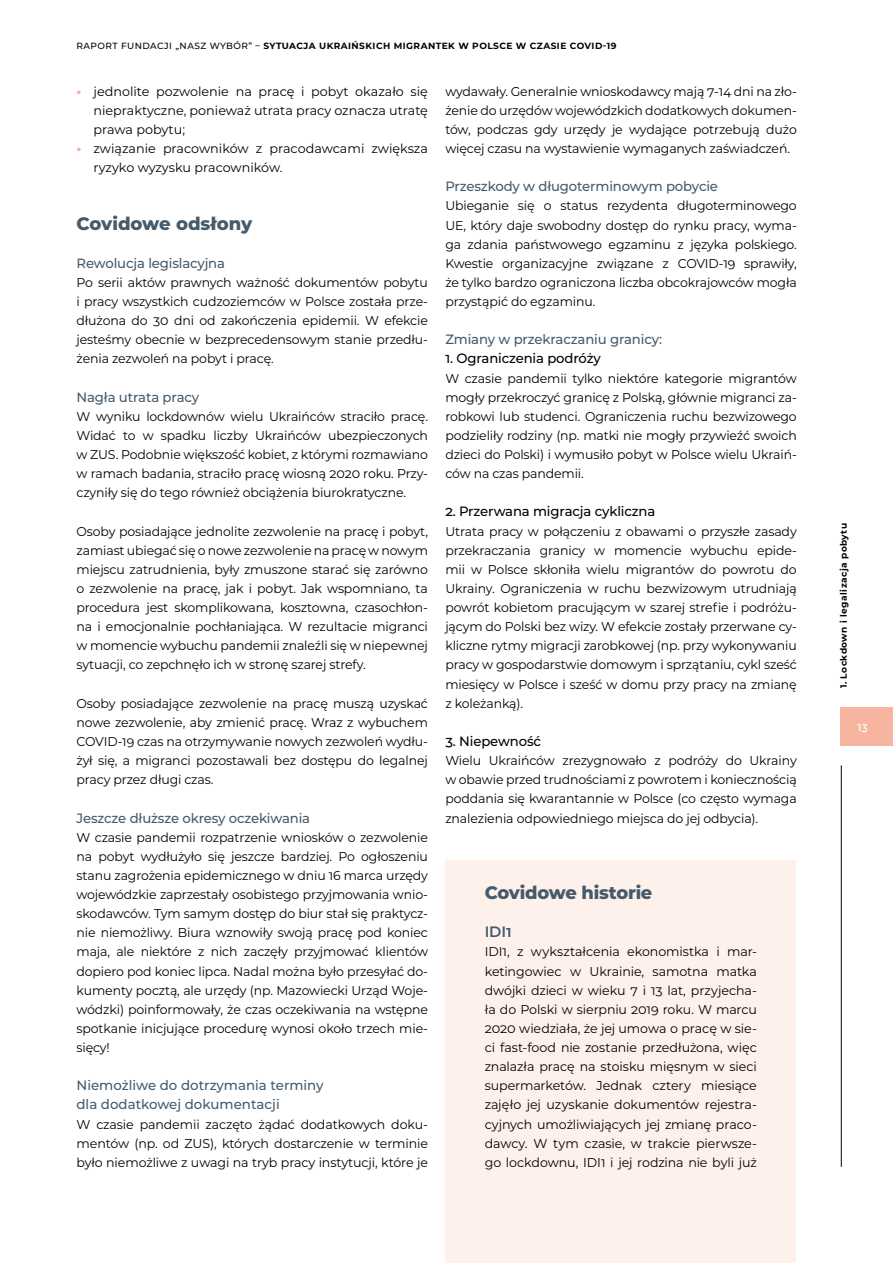
<style>
.page{position:relative;width:893px;height:1263px;background:#fff}
.page>*{position:absolute;margin:0;border:0;box-sizing:border-box;transform-origin:0 0}
.t1{font:800 18px "Montserrat";letter-spacing:-.01em;color:#455b6c}
.t2{font:600 15px "Montserrat";color:#455b6c}
.t3{font:500 13.5px/19.2px "Montserrat";letter-spacing:-.01em;color:#455b6c}
.t4{font:500 13.5px "Montserrat";letter-spacing:-.01em;color:#000}
.t5{font:12.75px/19.2px "Montserrat";letter-spacing:-.01em;color:#000;text-align:justify}
.t6{font:500 11.25px "Montserrat";color:#fff}
.t7{font:700 9px "Montserrat";letter-spacing:.05em;color:#000}
.s1{font-weight:500}
.s2{font-weight:800;color:#f7b49f}
</style>
<div class="page">
<div style="left:840px;top:708px;width:53px;height:38px;background:#f7b49f"></div>
<hr style="left:841px;top:765px;width:1px;height:402px;background:#000">
<div style="left:446px;top:861px;width:350px;height:402px;background:#fef1ec"></div>
<p class="t7" style="left:77px;top:39px;width:542px"><span class="s1">RAPORT FUNDACJI „NASZ WYBÓR” –</span> SYTUACJA UKRAIŃSKICH MIGRANTEK W POLSCE W CZASIE COVID-19</p>
<p class="t5" style="left:445px;top:81px;width:353px">wydawały. Generalnie wnioskodawcy mają 7-14 dni na zło&shy;żenie do urzędów wojewódzkich dodatkowych dokumen&shy;tów, podczas gdy urzędy je wydające potrzebują dużo więcej czasu na wystawienie wymaganych zaświadczeń.</p>
<p class="t3" style="left:445px;top:176px;width:274px">Przeszkody w długoterminowym pobycie</p>
<p class="t5" style="left:445px;top:196px;width:353px">Ubieganie się o status rezydenta długoterminowego UE, który daje swobodny dostęp do rynku pracy, wyma&shy;ga zdania państwowego egzaminu z języka polskiego.<br>Kwestie organizacyjne związane z COVID-19 sprawiły, że tylko bardzo ograniczona liczba obcokrajowców mogła przystąpić do egzaminu.</p>
<p class="t3" style="left:445px;top:329px;width:218px">Zmiany w przekraczaniu granicy:</p>
<p class="t4" style="left:445px;top:349px;width:157px">1. Ograniczenia podróży</p>
<p class="t5" style="left:445px;top:368px;width:353px">W czasie pandemii tylko niektóre kategorie migrantów mogły przekroczyć granicę z Polską, głównie migranci za&shy;robkowi lub studenci. Ograniczenia ruchu bezwizowego podzieliły rodziny (np. matki nie mogły przywieźć swoich dzieci do Polski) i wymusiło pobyt w Polsce wielu Ukraiń&shy;ców na czas pandemii.</p>
<p class="t4" style="left:445px;top:502px;width:212px">2. Przerwana migracja cykliczna</p>
<p class="t5" style="left:445px;top:521px;width:353px">Utrata pracy w połączeniu z obawami o przyszłe zasady przekraczania granicy w momencie wybuchu epide&shy;mii w Polsce skłoniła wielu migrantów do powrotu do Ukrainy. Ograniczenia w ruchu bezwizowym utrudniają powrót kobietom pracującym w szarej strefie i podróżu&shy;jącym do Polski bez wizy. W efekcie zostały przerwane cy&shy;kliczne rytmy migracji zarobkowej (np. przy wykonywaniu pracy w gospodarstwie domowym i sprzątaniu, cykl sześć miesięcy w Polsce i sześć w domu przy pracy na zmianę z koleżanką).</p>
<p class="t4" style="left:445px;top:732px;width:97px">3. Niepewność</p>
<p class="t5" style="left:445px;top:750px;width:353px">Wielu Ukraińców zrezygnowało z podróży do Ukrainy w obawie przed trudnościami z powrotem i koniecznością poddania się kwarantannie w Polsce (co często wymaga znalezienia odpowiedniego miejsca do jej odbycia).</p>
<p class="t5" style="left:94px;top:81px;width:336px;text-indent:-17px"><span class="s2">•</span> jednolite pozwolenie na pracę i pobyt okazało się niepraktyczne, ponieważ utrata pracy oznacza utratę prawa pobytu;</p>
<p class="t5" style="left:94px;top:138px;width:336px;text-indent:-17px"><span class="s2">•</span> związanie pracowników z pracodawcami zwiększa ryzyko wyzysku pracowników.</p>
<h1 class="t1" style="left:77px;top:210px;width:177px">Covidowe odsłony</h1>
<p class="t3" style="left:77px;top:253px;width:150px">Rewolucja legislacyjna</p>
<p class="t5" style="left:77px;top:272px;width:353px">Po serii aktów prawnych ważność dokumentów pobytu i pracy wszystkich cudzoziemców w Polsce została prze&shy;dłużona do 30 dni od zakończenia epidemii. W efekcie jesteśmy obecnie w bezprecedensowym stanie przedłu&shy;żenia zezwoleń na pobyt i pracę.</p>
<p class="t3" style="left:77px;top:387px;width:124px">Nagła utrata pracy</p>
<p class="t5" style="left:77px;top:406px;width:353px">W wyniku lockdownów wielu Ukraińców straciło pracę.<br>Widać to w spadku liczby Ukraińców ubezpieczonych w ZUS. Podobnie większość kobiet, z którymi rozmawiano w ramach badania, straciło pracę wiosną 2020 roku. Przy&shy;czyniły się do tego również obciążenia biurokratyczne.</p>
<p class="t5" style="left:77px;top:521px;width:353px">Osoby posiadające jednolite zezwolenie na pracę i pobyt, zamiast ubiegać się o nowe zezwolenie na pracę w nowym miejscu zatrudnienia, były zmuszone starać się zarówno o zezwolenie na pracę, jak i pobyt. Jak wspomniano, ta procedura jest skomplikowana, kosztowna, czasochłon&shy;na i emocjonalnie pochłaniająca. W rezultacie migranci w momencie wybuchu pandemii znaleźli się w niepewnej sytuacji, co zepchnęło ich w stronę szarej strefy.</p>
<p class="t5" style="left:77px;top:693px;width:353px">Osoby posiadające zezwolenie na pracę muszą uzyskać nowe zezwolenie, aby zmienić pracę. Wraz z wybuchem COVID-19 czas na otrzymywanie nowych zezwoleń wydłu&shy;żył się, a migranci pozostawali bez dostępu do legalnej pracy przez długi czas.</p>
<p class="t3" style="left:77px;top:807px;width:235px">Jeszcze dłuższe okresy oczekiwania</p>
<p class="t5" style="left:77px;top:827px;width:353px">W czasie pandemii rozpatrzenie wniosków o zezwolenie na pobyt wydłużyło się jeszcze bardziej. Po ogłoszeniu stanu zagrożenia epidemicznego w dniu 16 marca urzędy wojewódzkie zaprzestały osobistego przyjmowania wnio&shy;skodawców. Tym samym dostęp do biur stał się praktycz&shy;nie niemożliwy. Biura wznowiły swoją pracę pod koniec maja, ale niektóre z nich zaczęły przyjmować klientów dopiero pod koniec lipca. Nadal można było przesyłać do&shy;kumenty pocztą, ale urzędy (np. Mazowiecki Urząd Woje&shy;wódzki) poinformowały, że czas oczekiwania na wstępne spotkanie inicjujące procedurę wynosi około trzech mie&shy;sięcy!</p>
<p class="t3" style="left:77px;top:1075px;width:249px">Niemożliwe do dotrzymania terminy dla dodatkowej dokumentacji</p>
<p class="t5" style="left:77px;top:1114px;width:353px">W czasie pandemii zaczęto żądać dodatkowych doku&shy;mentów (np. od ZUS), których dostarczenie w terminie było niemożliwe z uwagi na tryb pracy instytucji, które je</p>
<h1 class="t1" style="left:485px;top:879px;width:169px">Covidowe historie</h1>
<p class="t2" style="left:485px;top:921px;width:29px">IDI1</p>
<p class="t5" style="left:485px;top:942px;width:274px">IDI1, z wykształcenia ekonomistka i mar&shy;ketingowiec w Ukrainie, samotna matka dwójki dzieci w wieku 7 i 13 lat, przyjecha&shy;ła do Polski w sierpniu 2019 roku. W marcu 2020 wiedziała, że jej umowa o pracę w sie&shy;ci fast-food nie zostanie przedłużona, więc znalazła pracę na stoisku mięsnym w sieci supermarketów. Jednak cztery miesiące zajęło jej uzyskanie dokumentów rejestra&shy;cyjnych umożliwiających jej zmianę praco&shy;dawcy. W tym czasie, w trakcie pierwsze&shy;go lockdownu, IDI1 i jej rodzina nie byli już</p>
<p class="t7" style="left:837px;top:688px;width:167px;rotate:-90deg">1. Lockdown i legalizacja pobytu</p>
<p class="t6" style="left:857px;top:719px;width:12px">13</p>
</div>
